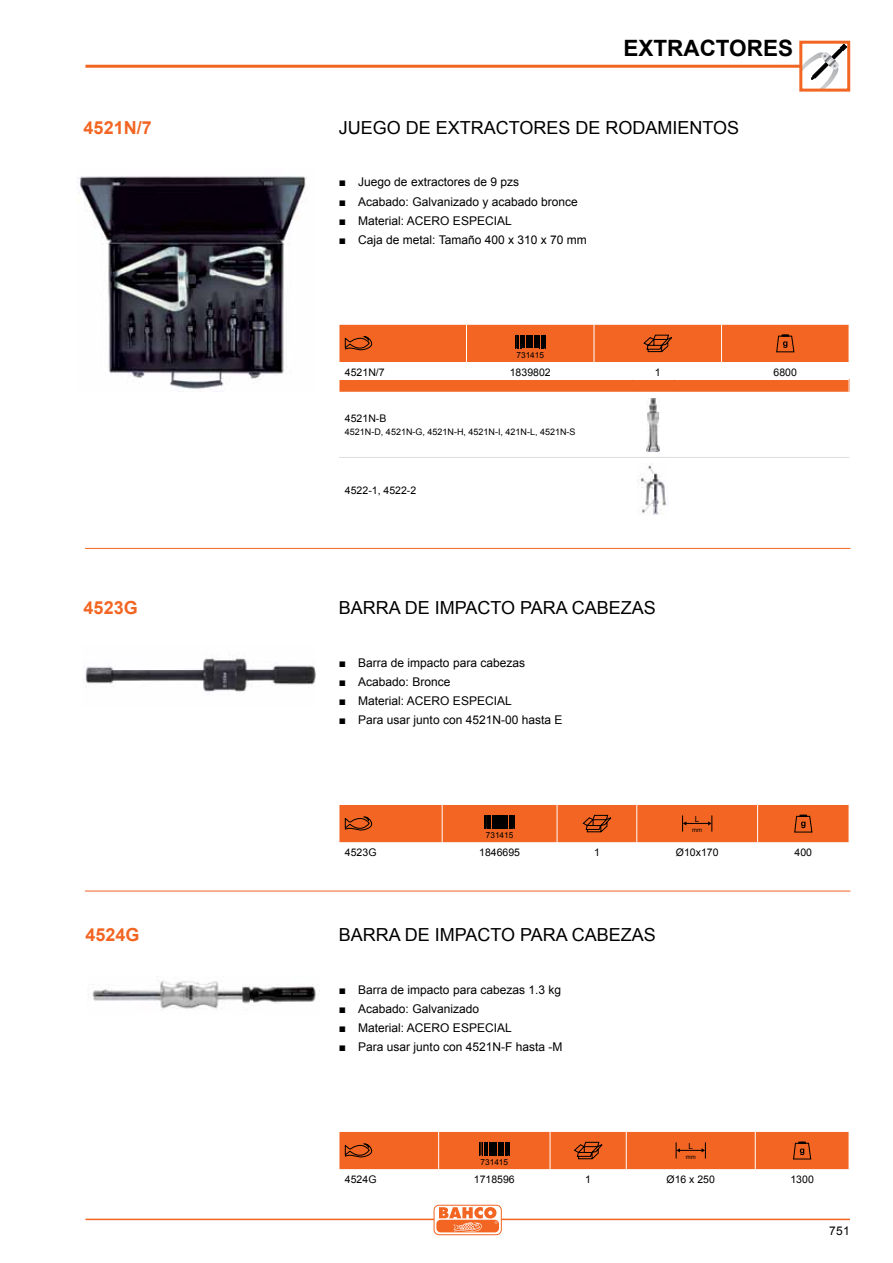
<style>
.page{position:relative;width:893px;height:1263px;background:#fff}
.page>*{position:absolute;margin:0;border:0;box-sizing:border-box;transform-origin:0 0}
.t1{font:700 22.5px "Arial";color:#000}
.t2{font:18px "Arial";color:#000}
.t3{font:700 18px "Arial";color:#f26522}
.t4{font:12px "Arial";color:#000}
.t5{font:10.5px "Arial";color:#000}
.t6{font:9px "Arial";color:#000}
.t7{font:8.25px "Arial";color:#000}
.t8{font:6px "Arial";color:#000}
</style>
<div class="page">
<svg style="left:803px;top:45px;width:43px;height:43px"></svg>
<div style="left:799px;top:41px;width:51px;height:51px;border:3px solid #f26522"></div>
<hr style="left:85px;top:65px;width:715px;height:3px;background:#f26522">
<hr style="left:85px;top:1219px;width:765px;height:1px;background:#f26522">
<svg style="left:434px;top:1205px;width:67px;height:30px"></svg>
<svg style="left:436px;top:1220px;width:63px;height:12px"></svg>
<svg style="left:439px;top:1207px;width:58px;height:25px"></svg>
<svg style="left:339px;top:324px;width:510px;height:38px;background:#e96527"></svg>
<div style="left:339px;top:379px;width:510px;height:13px;background:#f26522"></div>
<hr style="left:339px;top:379px;width:293px;height:1px;background:#fff">
<svg style="left:339px;top:380px;width:1px;height:12px"></svg>
<hr style="left:632px;top:379px;width:42px;height:1px;background:#fff">
<hr style="left:674px;top:379px;width:175px;height:1px;background:#fff">
<svg style="left:849px;top:380px;width:1px;height:12px"></svg>
<hr style="left:339px;top:457px;width:293px;height:1px;background:#dcddde">
<hr style="left:632px;top:457px;width:42px;height:1px;background:#dcddde">
<hr style="left:674px;top:457px;width:175px;height:1px;background:#dcddde">
<img style="left:646px;top:398px;width:14px;height:53px">
<img style="left:637px;top:465px;width:32px;height:50px">
<svg style="left:339px;top:804px;width:510px;height:39px;background:#e8692d"></svg>
<svg style="left:339px;top:1131px;width:510px;height:39px;background:#e8692c"></svg>
<img style="left:77px;top:176px;width:229px;height:213px">
<img style="left:85px;top:655px;width:231px;height:39px">
<img style="left:88px;top:981px;width:232px;height:28px">
<hr style="left:85px;top:548px;width:765px;height:1px;background:#f26522">
<hr style="left:85px;top:891px;width:765px;height:1px;background:#f26522">
<h1 class="t1" style="left:623px;top:34px;width:171px">EXTRACTORES</h1>
<h2 class="t3" style="left:84px;top:115px;width:70px">4521N/7</h2>
<h2 class="t2" style="left:339px;top:117px;width:402px">Juego de extractores de rodamientos</h2>
<p class="t4" style="left:339px;top:176px;width:182px">■ Juego de extractores de 9 pzs</p>
<p class="t4" style="left:339px;top:195px;width:240px">■ Acabado: Galvanizado y acabado bronce</p>
<p class="t4" style="left:339px;top:214px;width:174px">■ Material: Acero especial</p>
<p class="t4" style="left:339px;top:233px;width:250px">■ Caja de metal: Tamaño 400 x 310 x 70 mm</p>
<p class="t7" style="left:516px;top:351px;width:29px">731415</p>
<p class="t5" style="left:345px;top:366px;width:41px">4521N/7</p>
<p class="t5" style="left:510px;top:366px;width:42px">1839802</p>
<p class="t5" style="left:655px;top:366px;width:7px">1</p>
<p class="t5" style="left:774px;top:366px;width:25px">6800</p>
<p class="t5" style="left:345px;top:412px;width:43px">4521N-B</p>
<p class="t6" style="left:345px;top:427px;width:231px">4521N-D, 4521N-G, 4521N-H, 4521N-I , 421N-L, 4521N-S</p>
<p class="t5" style="left:345px;top:484px;width:73px">4522-1, 4522-2</p>
<h2 class="t3" style="left:84px;top:596px;width:56px">4523G</h2>
<h2 class="t2" style="left:339px;top:598px;width:319px">Barra de impacto para cabezas</h2>
<p class="t4" style="left:339px;top:656px;width:188px">■ Barra de impacto para cabezas</p>
<p class="t4" style="left:339px;top:675px;width:113px">■ Acabado: Bronce</p>
<p class="t4" style="left:339px;top:694px;width:174px">■ Material: Acero especial</p>
<p class="t4" style="left:339px;top:713px;width:225px">■ Para usar junto con 4521N-00 hasta E</p>
<p class="t7" style="left:486px;top:831px;width:29px">731415</p>
<p class="t7" style="left:695px;top:814px;width:6px">l</p>
<p class="t8" style="left:692px;top:826px;width:11px">mm</p>
<p class="t5" style="left:345px;top:846px;width:32px">4523G</p>
<p class="t5" style="left:479px;top:846px;width:42px">1846695</p>
<p class="t5" style="left:594px;top:846px;width:7px">1</p>
<p class="t5" style="left:676px;top:846px;width:44px">Ø10x170</p>
<p class="t5" style="left:795px;top:846px;width:19px">400</p>
<h2 class="t3" style="left:85px;top:923px;width:56px">4524G</h2>
<h2 class="t2" style="left:339px;top:924px;width:319px">Barra de impacto para cabezas</h2>
<p class="t4" style="left:339px;top:983px;width:224px">■ Barra de impacto para cabezas 1.3 kg</p>
<p class="t4" style="left:339px;top:1002px;width:142px">■ Acabado: Galvanizado</p>
<p class="t4" style="left:339px;top:1021px;width:174px">■ Material: Acero especial</p>
<p class="t4" style="left:339px;top:1040px;width:225px">■ Para usar junto con 4521N-F hasta -M</p>
<p class="t7" style="left:481px;top:1158px;width:29px">731415</p>
<p class="t7" style="left:688px;top:1141px;width:6px">l</p>
<p class="t8" style="left:686px;top:1153px;width:11px">mm</p>
<p class="t5" style="left:345px;top:1173px;width:32px">4524G</p>
<p class="t5" style="left:474px;top:1173px;width:42px">1718596</p>
<p class="t5" style="left:585px;top:1173px;width:7px">1</p>
<p class="t5" style="left:666px;top:1173px;width:50px">Ø16 x 250</p>
<p class="t5" style="left:790px;top:1173px;width:25px">1300</p>
<p class="t4" style="left:829px;top:1224px;width:22px">751</p>
</div>
